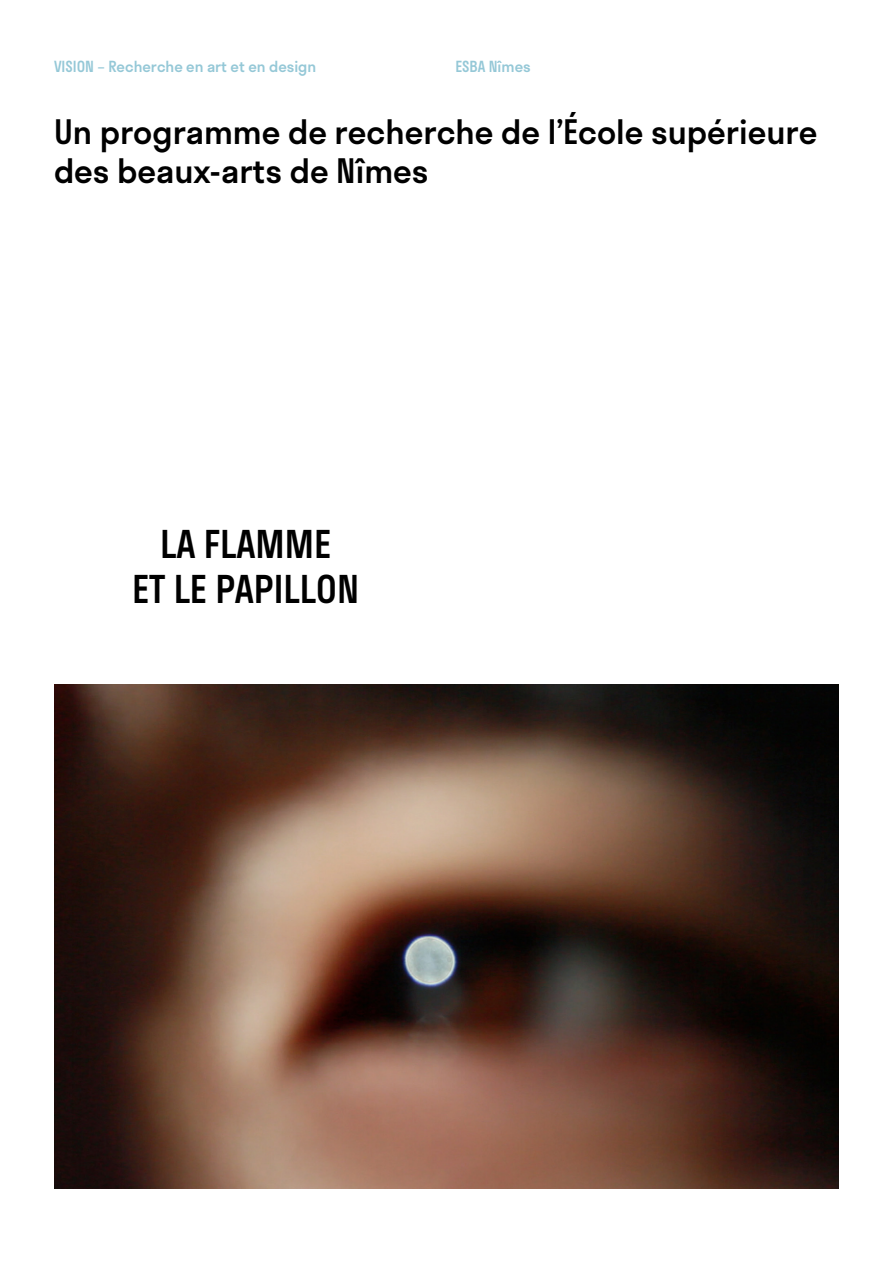
<style>
.page{position:relative;width:893px;height:1263px;background:#fff}
.page>*{position:absolute;margin:0;border:0;box-sizing:border-box;transform-origin:0 0}
.t1{font:500 37.5px/45px "Stratos";color:#000;text-align:center}
.t2{font:500 33px/39px "Stratos";color:#000}
.t3{font:500 15px "Stratos";color:#95c8d7}
</style>
<div class="page">
<img style="left:54px;top:684px;width:785px;height:504px">
<p class="t3" style="left:54px;top:54px;width:264px">VISION – Recherche en art et en design</p>
<p class="t3" style="left:455px;top:54px;width:77px">ESBA Nîmes</p>
<p class="t2" style="left:54px;top:111px;width:765px">Un programme de recherche de l’École supérieure des beaux-arts de Nîmes</p>
<p class="t1" style="left:132px;top:520px;width:229px">LA FLAMME<br>ET LE PAPILLON</p>
</div>
